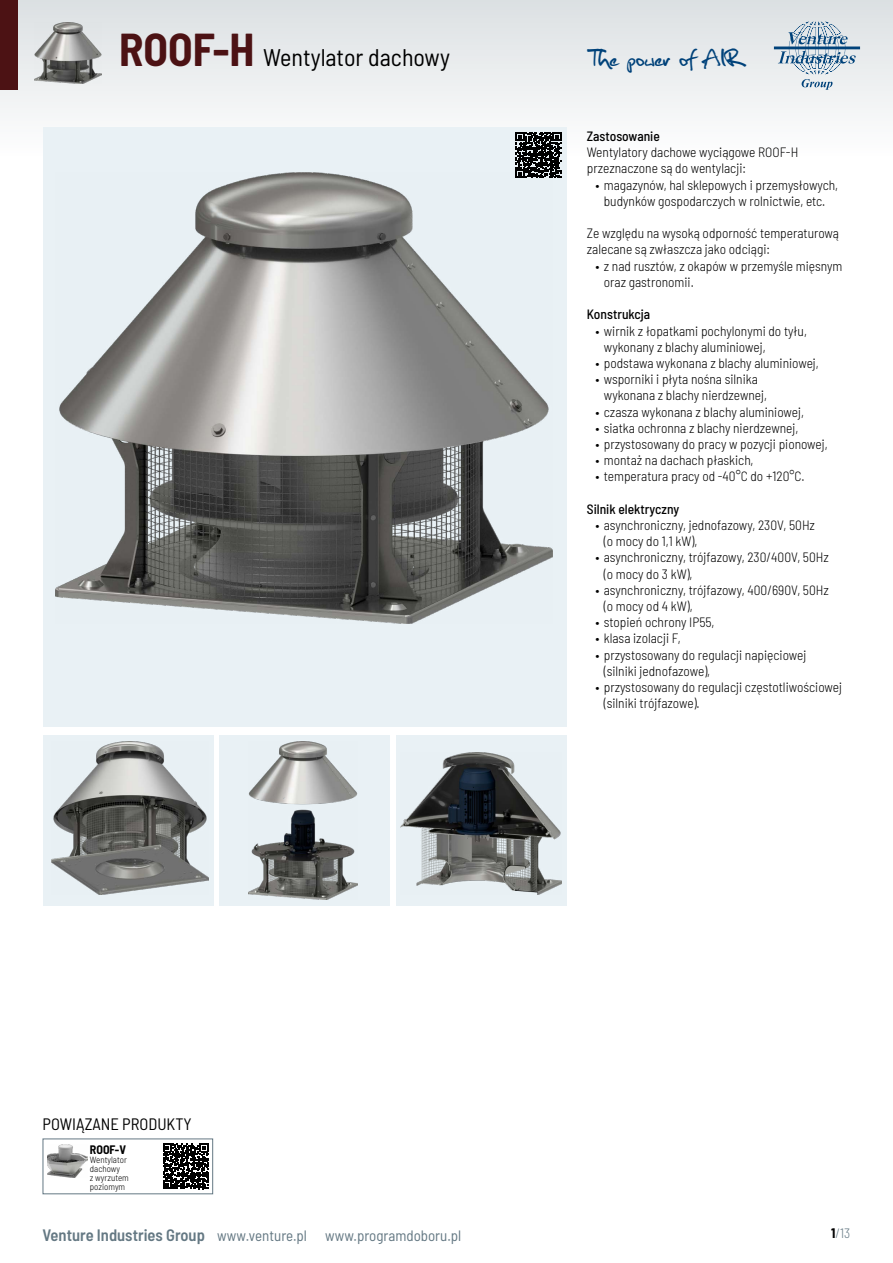
<style>
.page{position:relative;width:893px;height:1263px;background:#fff}
.page>*{position:absolute;margin:0;border:0;box-sizing:border-box;transform-origin:0 0}
.t1{font:32.4px "Christopherhand";color:#00427a}
.t2{font:semi-condensed 24px "Barlow";color:#000}
.t3{font:semi-condensed 16.5px "Barlow";color:#000}
.t4{font:semi-condensed 15px "Barlow";color:#647883}
.t5{font:300 semi-condensed 13.5px/16.2px "Barlow";color:#000}
.t6{font:500 semi-condensed 13.5px "Barlow";color:#000}
.t7{font:300 semi-condensed 13.5px "Barlow";color:#647883}
.t8{font:700 semi-condensed 12px "Barlow";color:#000}
.t9{font:300 semi-condensed 9px/9px "Barlow";color:#000}
.s1{font-weight:700;font-size:45px;color:#4c1214}
.s2{font-weight:600;font-size:16.5px}
.s3{font-weight:700;color:#000}
</style>
<div class="page">
<div style="left:0;top:0;width:893px;height:157px;background:linear-gradient(to bottom,#dbe0e2,#fefefe)"></div>
<div style="left:0;top:0;width:17px;height:89px;background:#4c1214"></div>
<img style="left:35px;top:23px;width:66px;height:60px">
<svg style="left:774px;top:21px;width:86px;height:69px;background:#bbcad6"></svg>
<div style="left:43px;top:1139px;width:170px;height:55px;border:1px solid #647883"></div>
<img style="left:48px;top:1145px;width:40px;height:32px">
<div style="left:43px;top:128px;width:523px;height:599px;background:#e9f1f5"></div>
<img style="left:56px;top:172px;width:497px;height:451px">
<div style="left:43px;top:736px;width:170px;height:170px;background:#e9f1f5"></div>
<img style="left:52px;top:741px;width:156px;height:154px">
<div style="left:220px;top:736px;width:170px;height:170px;background:#e9f1f5"></div>
<img style="left:248px;top:742px;width:110px;height:157px">
<div style="left:396px;top:736px;width:170px;height:170px;background:#e9f1f5"></div>
<img style="left:401px;top:753px;width:160px;height:141px">
<svg style="left:516px;top:132px;width:45px;height:46px"></svg>
<svg style="left:163px;top:1144px;width:45px;height:45px"></svg>
<h2 class="t2" style="left:119px;top:40px;width:332px"><span class="s1">ROOF-H</span> Wentylator dachowy</h2>
<h1 class="t1" style="left:593px;top:44px;width:153px">The power of AIR</h1>
<p class="t6" style="left:587px;top:126px;width:75px">Zastosowanie</p>
<p class="t5" style="left:587px;top:143px;width:213px">Wentylatory dachowe wyciągowe ROOF-H przeznaczone są do wentylacji:</p>
<p class="t5" style="left:595px;top:176px;width:244px;text-align:center">• magazynów, hal sklepowych i przemysłowych, budynków gospodarczych w rolnictwie, etc.</p>
<p class="t5" style="left:587px;top:224px;width:254px">Ze względu na wysoką odporność temperaturową zalecane są zwłaszcza jako odciągi:</p>
<p class="t5" style="left:604px;top:257px;width:240px;text-indent:-9px">• z nad rusztów, z okapów w przemyśle mięsnym oraz gastronomii.</p>
<p class="t6" style="left:587px;top:305px;width:65px">Konstrukcja</p>
<p class="t5" style="left:604px;top:322px;width:205px;text-indent:-9px">• wirnik z łopatkami pochylonymi do tyłu, wykonany z blachy aluminiowej,</p>
<p class="t5" style="left:595px;top:354px;width:225px">• podstawa wykonana z blachy aluminiowej,</p>
<p class="t5" style="left:604px;top:370px;width:165px;text-indent:-9px">• wsporniki i płyta nośna silnika wykonana z blachy nierdzewnej,</p>
<p class="t5" style="left:595px;top:403px;width:210px">• czasza wykonana z blachy aluminiowej,</p>
<p class="t5" style="left:595px;top:419px;width:204px">• siatka ochronna z blachy nierdzewnej,</p>
<p class="t5" style="left:595px;top:435px;width:234px">• przystosowany do pracy w pozycji pionowej,</p>
<p class="t5" style="left:595px;top:451px;width:160px">• montaż na dachach płaskich,</p>
<p class="t5" style="left:595px;top:467px;width:211px">• temperatura pracy od -40°C do +120°C.</p>
<p class="t6" style="left:587px;top:499px;width:94px">Silnik elektryczny</p>
<p class="t5" style="left:604px;top:516px;width:213px;text-indent:-9px">• asynchroniczny, jednofazowy, 230V, 50Hz (o mocy do 1,1 kW),</p>
<p class="t5" style="left:604px;top:548px;width:227px;text-indent:-9px">• asynchroniczny, trójfazowy, 230/400V, 50Hz (o mocy do 3 kW),</p>
<p class="t5" style="left:604px;top:581px;width:227px;text-indent:-9px">• asynchroniczny, trójfazowy, 400/690V, 50Hz (o mocy od 4 kW),</p>
<p class="t5" style="left:595px;top:613px;width:121px">• stopień ochrony IP55,</p>
<p class="t5" style="left:595px;top:629px;width:87px">• klasa izolacji F,</p>
<p class="t5" style="left:604px;top:646px;width:204px;text-indent:-9px">• przystosowany do regulacji napięciowej (silniki jednofazowe),</p>
<p class="t5" style="left:604px;top:678px;width:240px;text-indent:-9px">• przystosowany do regulacji częstotliwościowej (silniki trójfazowe).</p>
<p class="t3" style="left:43px;top:1112px;width:151px">POWIĄZANE PRODUKTY</p>
<p class="t8" style="left:90px;top:1141px;width:38px">ROOF-V</p>
<p class="t9" style="left:90px;top:1155px;width:40px">Wentylator dachowy<br>z wyrzutem poziomym</p>
<p class="t4" style="left:43px;top:1225px;width:420px"><span class="s2">Venture Industries Group</span> www.venture.pl www.programdoboru.pl</p>
<p class="t7" style="left:831px;top:1224px;width:21px"><span class="s3">1</span>/13</p>
</div>
